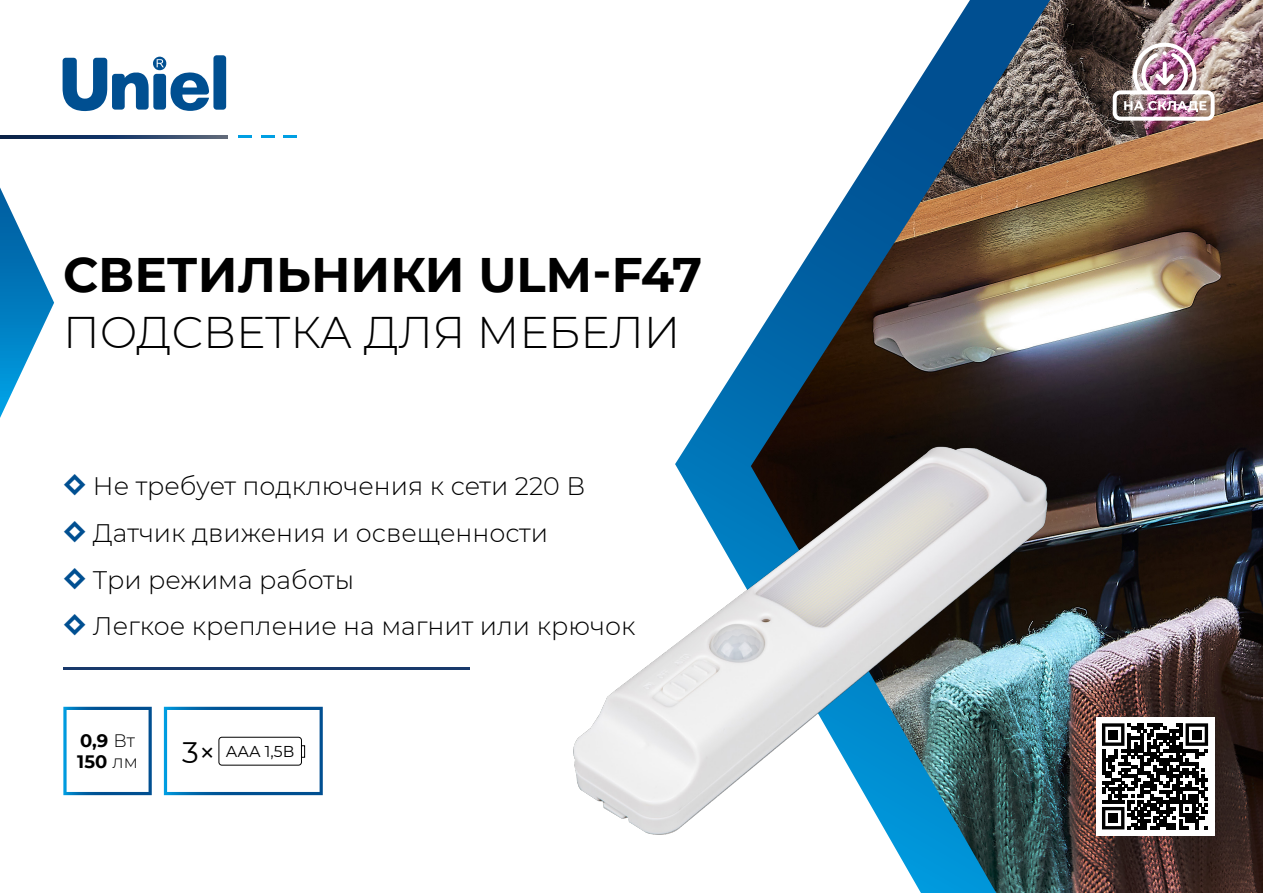
<style>
.page{position:relative;width:1263px;height:893px;background:#fff}
.page>*{position:absolute;margin:0;border:0;box-sizing:border-box;transform-origin:0 0}
.t1{font:700 48.45px "Montserrat";color:#000}
.t2{font:300 44.25px "Montserrat";color:#000}
.t3{font:300 25.35px/46.7px "Montserrat";color:#000}
.t4{font:700 18px/21.6px "Montserrat";color:#000}
.t5{font:15.75px "Montserrat";color:#000}
.s1{font-weight:800;font-size:38.85px;color:#004f91}
.s2{font-weight:300}
.s3{font-size:29.55px}
</style>
<div class="page">
<div style="left:213px;top:55px;width:13px;height:55px;background:#004f91;border-radius:3px"></div>
<svg style="left:63px;top:57px;width:146px;height:54px"></svg>
<svg style="left:0;top:135px;width:228px;height:3px"></svg>
<svg style="left:238px;top:135px;width:13px;height:3px"></svg>
<svg style="left:261px;top:135px;width:13px;height:3px"></svg>
<svg style="left:284px;top:135px;width:13px;height:3px"></svg>
<hr style="left:63px;top:667px;width:407px;height:3px;background:#18396b">
<svg style="left:63px;top:707px;width:89px;height:88px"></svg>
<img style="left:791px;top:0;width:472px;height:893px">
<svg style="left:0;top:187px;width:54px;height:231px"></svg>
<img style="left:1113px;top:43px;width:101px;height:78px">
<img style="left:573px;top:281px;width:597px;height:612px">
<svg style="left:164px;top:707px;width:159px;height:88px"></svg>
<div style="left:1095px;top:717px;width:119px;height:119px;background:#fff"></div>
<svg style="left:1102px;top:723px;width:106px;height:106px"></svg>
<div style="left:1108px;top:730px;width:10px;height:9px;background:#000"></div>
<div style="left:1192px;top:730px;width:10px;height:9px;background:#000"></div>
<div style="left:1108px;top:813px;width:10px;height:10px;background:#000"></div>
<h1 class="t1" style="left:63px;top:240px;width:640px">СВЕТИЛЬНИКИ ULM-F47</h1>
<h2 class="t2" style="left:63px;top:302px;width:619px">ПОДСВЕТКА ДЛЯ МЕБЕЛИ</h2>
<p class="t3" style="left:63px;top:462px;width:574px"><span class="s1">◇</span> Не требует подключения к сети 220 В<br><span class="s1">◇</span> Датчик движения и освещенности<br><span class="s1">◇</span> Три режима работы<br><span class="s1">◇</span> Легкое крепление на магнит или крючок</p>
<p class="t4" style="left:77px;top:728px;width:62px">0,9 <span class="s2">Вт<br></span>150 <span class="s2">лм</span></p>
<p class="t5" style="left:182px;top:741px;width:114px"><span class="s3">3×</span> ААА 1,5В</p>
</div>
